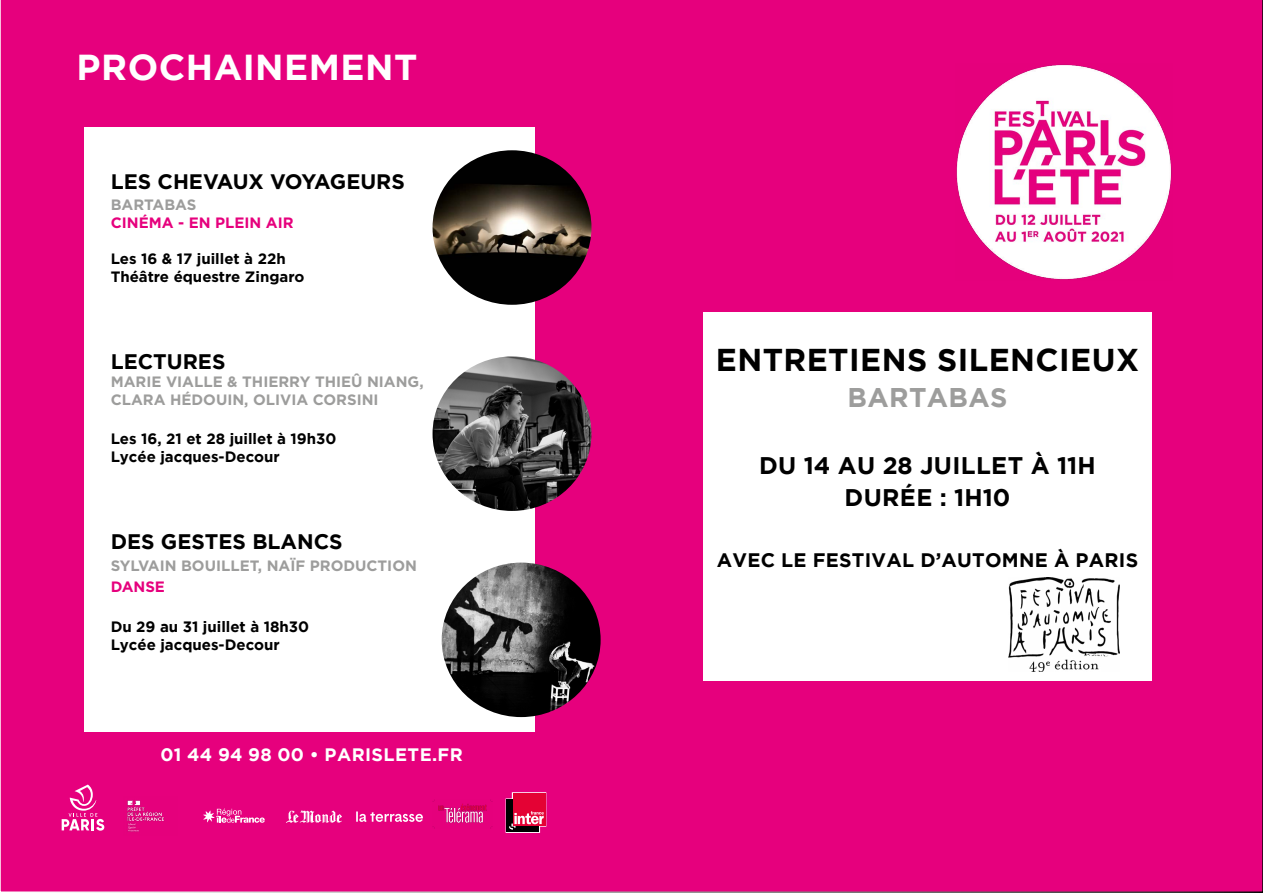
<style>
.page{position:relative;width:1263px;height:893px;background:#e6007d}
.page>*{position:absolute;margin:0;border:0;box-sizing:border-box;transform-origin:0 0}
.t1{font:700 36px "Gotham";letter-spacing:.015em;color:#fff}
.t2{font:700 31.5px "Gotham";letter-spacing:.015em;color:#000}
.t3{font:700 27px "Gotham";letter-spacing:.015em;color:#9d9d9c}
.t4{font:700 24px/31.5px "Gotham";letter-spacing:.015em;color:#000;text-align:center}
.t5{font:700 21px "Gotham";color:#000}
.t6{font:700 21px "Gotham";color:#000}
.t7{font:700 19.5px "Gotham";letter-spacing:.015em;color:#000}
.t8{font:700 18px "Gotham";letter-spacing:.025em;color:#fff}
.t9{font:700 15px/18px "Gotham";color:#9d9d9c}
.t10{font:700 15px/18px "Gotham";color:#000}
.t11{font:700 15px/18px "Gotham";color:#000}
.t12{font:700 15px "Gotham";color:#e6007d}
</style>
<div class="page">
<div style="left:84px;top:127px;width:450px;height:604px;background:#fff"></div>
<img style="left:432px;top:356px;width:159px;height:155px">
<img style="left:432px;top:150px;width:159px;height:155px">
<svg style="left:203px;top:809px;width:62px;height:14px"></svg>
<img style="left:124px;top:796px;width:54px;height:39px">
<img style="left:287px;top:811px;width:54px;height:11px">
<svg style="left:506px;top:792px;width:40px;height:41px;background:#b42c4e"></svg>
<img style="left:432px;top:800px;width:60px;height:28px">
<svg style="left:356px;top:811px;width:67px;height:11px"></svg>
<div style="left:703px;top:312px;width:449px;height:369px;background:#fff"></div>
<img style="left:1009px;top:577px;width:111px;height:95px">
<img style="left:442px;top:563px;width:159px;height:154px">
<img style="left:956px;top:64px;width:216px;height:217px">
<svg style="left:62px;top:784px;width:42px;height:47px;background:#eb3d9c"></svg>
<h1 class="t1" style="left:77px;top:47px;width:342px">PROCHAINEMENT</h1>
<h3 class="t6" style="left:111px;top:167px;width:296px">LES CHEVAUX VOYAGEURS</h3>
<p class="t9" style="left:111px;top:196px;width:87px">BARTABAS</p>
<p class="t12" style="left:111px;top:213px;width:184px">CINÉMA - EN PLEIN AIR</p>
<p class="t11" style="left:111px;top:250px;width:195px">Les 16 &amp; 17 juillet à 22h<br>Théâtre équestre Zingaro</p>
<h3 class="t5" style="left:111px;top:349px;width:116px">LECTURES</h3>
<p class="t9" style="left:111px;top:372px;width:314px">MARIE VIALLE &amp; THIERRY THIEÛ NIANG,<br>CLARA HÉDOUIN, OLIVIA CORSINI</p>
<p class="t10" style="left:111px;top:430px;width:227px">Les 16, 21 et 28 juillet à 19h30<br>Lycée jacques-Decour</p>
<h3 class="t5" style="left:111px;top:529px;width:233px">DES GESTES BLANCS</h3>
<p class="t9" style="left:111px;top:556px;width:308px">SYLVAIN BOUILLET, NAÏF PRODUCTION</p>
<p class="t12" style="left:111px;top:577px;width:56px">DANSE</p>
<p class="t10" style="left:111px;top:617px;width:200px">Du 29 au 31 juillet à 18h30<br>Lycée jacques-Decour</p>
<p class="t8" style="left:161px;top:744px;width:304px">01 44 94 98 00 • PARISLETE.FR</p>
<h2 class="t2" style="left:716px;top:341px;width:425px">ENTRETIENS SILENCIEUX</h2>
<h3 class="t3" style="left:847px;top:382px;width:161px">BARTABAS</h3>
<h3 class="t4" style="left:759px;top:449px;width:338px">DU 14 AU 28 JUILLET À 11H<br>DURÉE : 1H10</h3>
<h3 class="t7" style="left:717px;top:549px;width:423px">AVEC LE FESTIVAL D’AUTOMNE À PARIS</h3>
</div>
